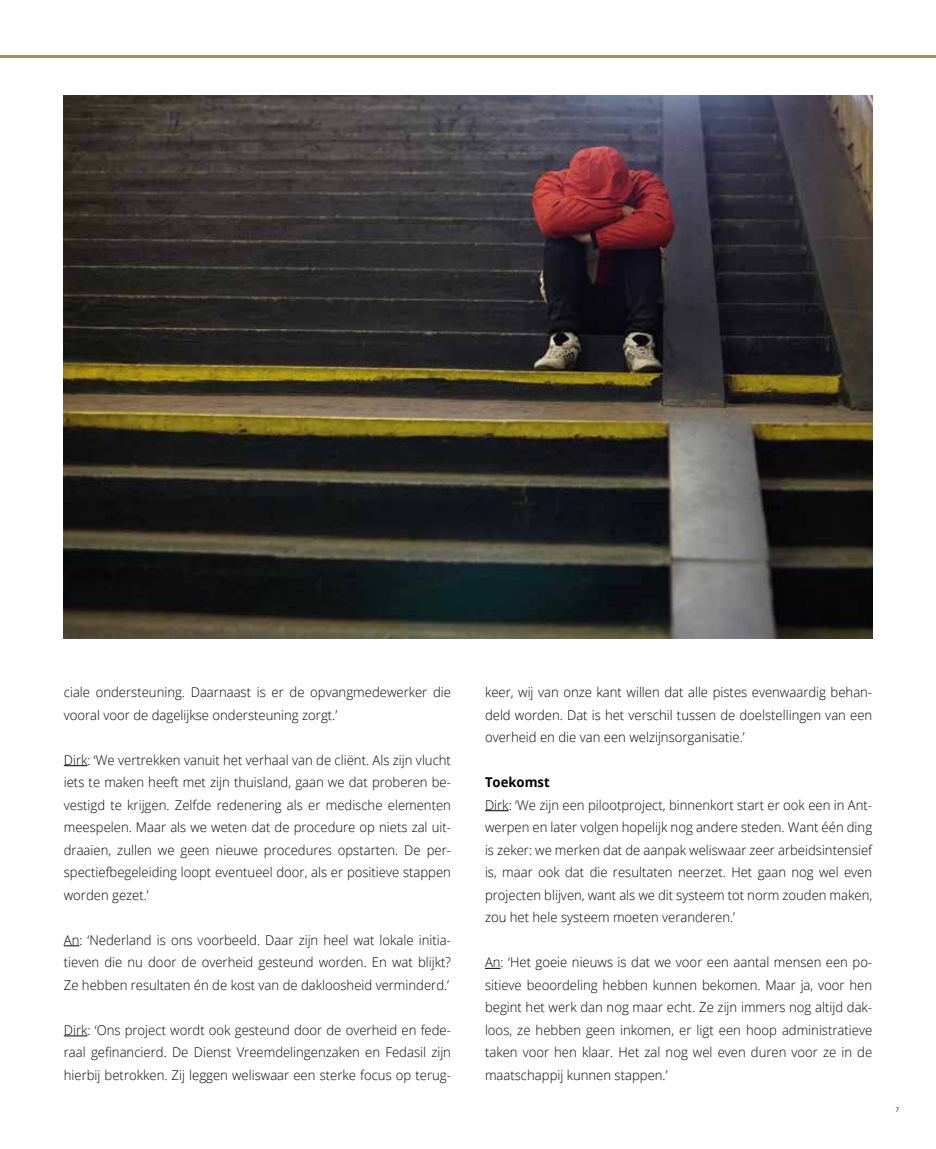
<style>
.page{position:relative;width:936px;height:1149px;background:#fff}
.page>*{position:absolute;margin:0;border:0;box-sizing:border-box;transform-origin:0 0}
.t1{font:300 13.5px/22.5px "Open Sans";color:#000;text-align:justify}
.t2{font:700 13.5px "Open Sans";color:#000}
.t3{font:6.6px "Gill Sans";color:#1b4175}
</style>
<div class="page">
<svg style="left:64px;top:765px;width:23px;height:1px"></svg>
<svg style="left:64px;top:945px;width:15px;height:1px"></svg>
<svg style="left:64px;top:1035px;width:23px;height:1px"></svg>
<svg style="left:485px;top:810px;width:23px;height:1px"></svg>
<svg style="left:485px;top:967px;width:15px;height:1px"></svg>
<hr style="left:0;top:55px;width:935px;height:2px;background:#b48d3f">
<img style="left:64px;top:96px;width:808px;height:542px">
<p class="t1" style="left:64px;top:680px;width:388px">ciale ondersteuning. Daarnaast is er de opvangmedewerker die vooral voor de dagelijkse ondersteuning zorgt.’</p>
<p class="t1" style="left:64px;top:748px;width:388px">Dirk: ‘We vertrekken vanuit het verhaal van de cliënt. Als zijn vlucht iets te maken heeft met zijn thuisland, gaan we dat proberen be&shy;vestigd te krijgen. Zelfde redenering als er medische elementen meespelen. Maar als we weten dat de procedure op niets zal uit&shy;draaien, zullen we geen nieuwe procedures opstarten. De per&shy;spectiefbegeleiding loopt eventueel door, als er positieve stappen worden gezet.’</p>
<p class="t1" style="left:64px;top:928px;width:388px">An: ‘Nederland is ons voorbeeld. Daar zijn heel wat lokale initia&shy;tieven die nu door de overheid gesteund worden. En wat blijkt?<br>Ze hebben resultaten én de kost van de dakloosheid verminderd.’</p>
<p class="t1" style="left:64px;top:1018px;width:388px">Dirk: ‘Ons project wordt ook gesteund door de overheid en fede&shy;raal gefinancierd. De Dienst Vreemdelingenzaken en Fedasil zijn hierbij betrokken. Zij leggen weliswaar een sterke focus op terug-</p>
<p class="t1" style="left:485px;top:680px;width:389px">keer, wij van onze kant willen dat alle pistes evenwaardig behan&shy;deld worden. Dat is het verschil tussen de doelstellingen van een overheid en die van een welzijnsorganisatie.’</p>
<p class="t2" style="left:485px;top:772px;width:66px">Toekomst</p>
<p class="t1" style="left:485px;top:793px;width:388px">Dirk: ‘We zijn een pilootproject, binnenkort start er ook een in Ant&shy;werpen en later volgen hopelijk nog andere steden. Want één ding is zeker: we merken dat de aanpak weliswaar zeer arbeidsintensief is, maar ook dat die resultaten neerzet. Het gaan nog wel even projecten blijven, want als we dit systeem tot norm zouden maken, zou het hele systeem moeten veranderen.’</p>
<p class="t1" style="left:485px;top:950px;width:389px">An: ‘Het goeie nieuws is dat we voor een aantal mensen een po&shy;sitieve beoordeling hebben kunnen bekomen. Maar ja, voor hen begint het werk dan nog maar echt. Ze zijn immers nog altijd dak&shy;loos, ze hebben geen inkomen, er ligt een hoop administratieve taken voor hen klaar. Het zal nog wel even duren voor ze in de maatschappij kunnen stappen.’</p>
<p class="t3" style="left:895px;top:1105px;width:5px">7</p>
</div>
